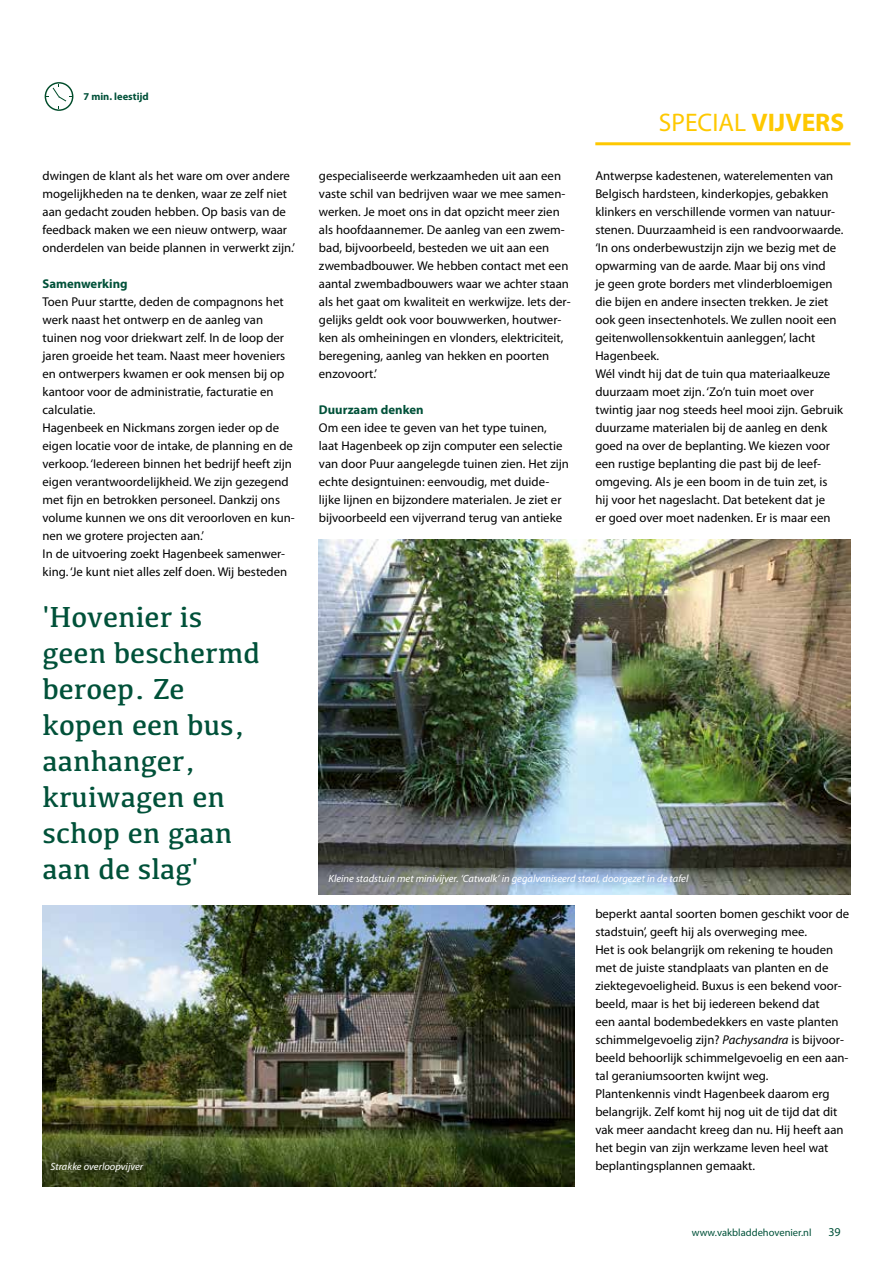
<style>
.page{position:relative;width:893px;height:1263px;background:#fff}
.page>*{position:absolute;margin:0;border:0;box-sizing:border-box;transform-origin:0 0}
.t1{font:30px/36px "Kefa";color:#005139}
.t2{font:25.5px "Myriad Pro";color:#fec800}
.t3{font:12.75px/18px "Myriad Pro";color:#000}
.t4{font:700 12.75px "Myriad Pro";color:#005139}
.t5{font:12px "Myriad Pro";color:#005139}
.t6{font:italic 10.5px "Myriad Pro";color:#fff}
.t7{font:10.5px "Myriad Pro";color:#005139}
.t8{font:700 10.5px "Myriad Pro";color:#005139}
.s1{font-weight:700}
.s2{font-style:italic}
</style>
<div class="page">
<hr style="left:595px;top:142px;width:255px;height:3px;background:#fec800">
<svg style="left:45px;top:82px;width:28px;height:29px"></svg>
<img style="left:319px;top:540px;width:531px;height:354px">
<img style="left:43px;top:905px;width:531px;height:281px">
<p class="t8" style="left:83px;top:90px;width:67px">7 min. leestijd</p>
<p class="t3" style="left:43px;top:167px;width:254px">dwingen de klant als het ware om over andere mogelijkheden na te denken, waar ze zelf niet aan gedacht zouden hebben. Op basis van de feedback maken we een nieuw ontwerp, waar onderdelen van beide plannen in verwerkt zijn.’</p>
<p class="t4" style="left:43px;top:275px;width:87px">Samenwerking</p>
<p class="t3" style="left:43px;top:293px;width:254px">Toen Puur startte, deden de compagnons het werk naast het ontwerp en de aanleg van tuinen nog voor driekwart zelf. In de loop der jaren groeide het team. Naast meer hoveniers en ontwerpers kwamen er ook mensen bij op kantoor voor de administratie, facturatie en calculatie.<br>Hagenbeek en Nickmans zorgen ieder op de eigen locatie voor de intake, de planning en de verkoop. ‘Iedereen binnen het bedrijf heeft zijn eigen verantwoordelijkheid. We zijn gezegend met fijn en betrokken personeel. Dankzij ons volume kunnen we ons dit veroorloven en kun&shy;nen we grotere projecten aan.’<br>In de uitvoering zoekt Hagenbeek samenwer&shy;king. ‘Je kunt niet alles zelf doen. Wij besteden</p>
<h1 class="t1" style="left:43px;top:598px;width:219px">'Hovenier is geen beschermd beroep. Ze kopen een bus, aanhanger, kruiwagen en schop en gaan aan de slag'</h1>
<p class="t6" style="left:51px;top:1160px;width:94px">Strakke overloopvijver</p>
<p class="t3" style="left:319px;top:167px;width:253px">gespecialiseerde werkzaamheden uit aan een vaste schil van bedrijven waar we mee samen&shy;werken. Je moet ons in dat opzicht meer zien als hoofdaannemer. De aanleg van een zwem&shy;bad, bijvoorbeeld, besteden we uit aan een zwembadbouwer. We hebben contact met een aantal zwembadbouwers waar we achter staan als het gaat om kwaliteit en werkwijze. Iets der&shy;gelijks geldt ook voor bouwwerken, houtwer&shy;ken als omheiningen en vlonders, elektriciteit, beregening, aanleg van hekken en poorten enzovoort.’</p>
<p class="t4" style="left:319px;top:401px;width:106px">Duurzaam denken</p>
<p class="t3" style="left:319px;top:419px;width:252px">Om een idee te geven van het type tuinen, laat Hagenbeek op zijn computer een selectie van door Puur aangelegde tuinen zien. Het zijn echte designtuinen: eenvoudig, met duide&shy;lijke lijnen en bijzondere materialen. Je ziet er bijvoorbeeld een vijverrand terug van antieke</p>
<h2 class="t2" style="left:659px;top:107px;width:187px">SPECIAL <span class="s1">VIJVERS</span></h2>
<p class="t3" style="left:595px;top:167px;width:250px">Antwerpse kadestenen, waterelementen van Belgisch hardsteen, kinderkopjes, gebakken klinkers en verschillende vormen van natuur&shy;stenen. Duurzaamheid is een randvoorwaarde. ‘In ons onderbewustzijn zijn we bezig met de opwarming van de aarde. Maar bij ons vind<br>je geen grote borders met vlinderbloemigen die bijen en andere insecten trekken. Je ziet ook geen insectenhotels. We zullen nooit een geitenwollensokkentuin aanleggen’, lacht Hagenbeek.<br>Wél vindt hij dat de tuin qua materiaalkeuze duurzaam moet zijn. ‘Zo’n tuin moet over twintig jaar nog steeds heel mooi zijn. Gebruik duurzame materialen bij de aanleg en denk goed na over de beplanting. We kiezen voor een rustige beplanting die past bij de leef&shy;omgeving. Als je een boom in de tuin zet, is hij voor het nageslacht. Dat betekent dat je<br>er goed over moet nadenken. Er is maar een</p>
<p class="t6" style="left:328px;top:872px;width:361px">Kleine stadstuin met minivijver. ‘Catwalk’ in gegalvaniseerd staal, doorgezet in de tafel</p>
<p class="t3" style="left:595px;top:905px;width:255px">beperkt aantal soorten bomen geschikt voor de stadstuin’, geeft hij als overweging mee.<br>Het is ook belangrijk om rekening te houden met de juiste standplaats van planten en de ziektegevoeligheid. Buxus is een bekend voor&shy;beeld, maar is het bij iedereen bekend dat<br>een aantal bodembedekkers en vaste planten schimmelgevoelig zijn? <span class="s2">Pachysandra</span> is bijvoor&shy;beeld behoorlijk schimmelgevoelig en een aan&shy;tal geraniumsoorten kwijnt weg.<br>Plantenkennis vindt Hagenbeek daarom erg belangrijk. Zelf komt hij nog uit de tijd dat dit vak meer aandacht kreeg dan nu. Hij heeft aan het begin van zijn werkzame leven heel wat beplantingsplannen gemaakt.</p>
<p class="t7" style="left:692px;top:1226px;width:121px">www.vakbladdehovenier.nl</p>
<p class="t5" style="left:828px;top:1224px;width:14px">39</p>
</div>
